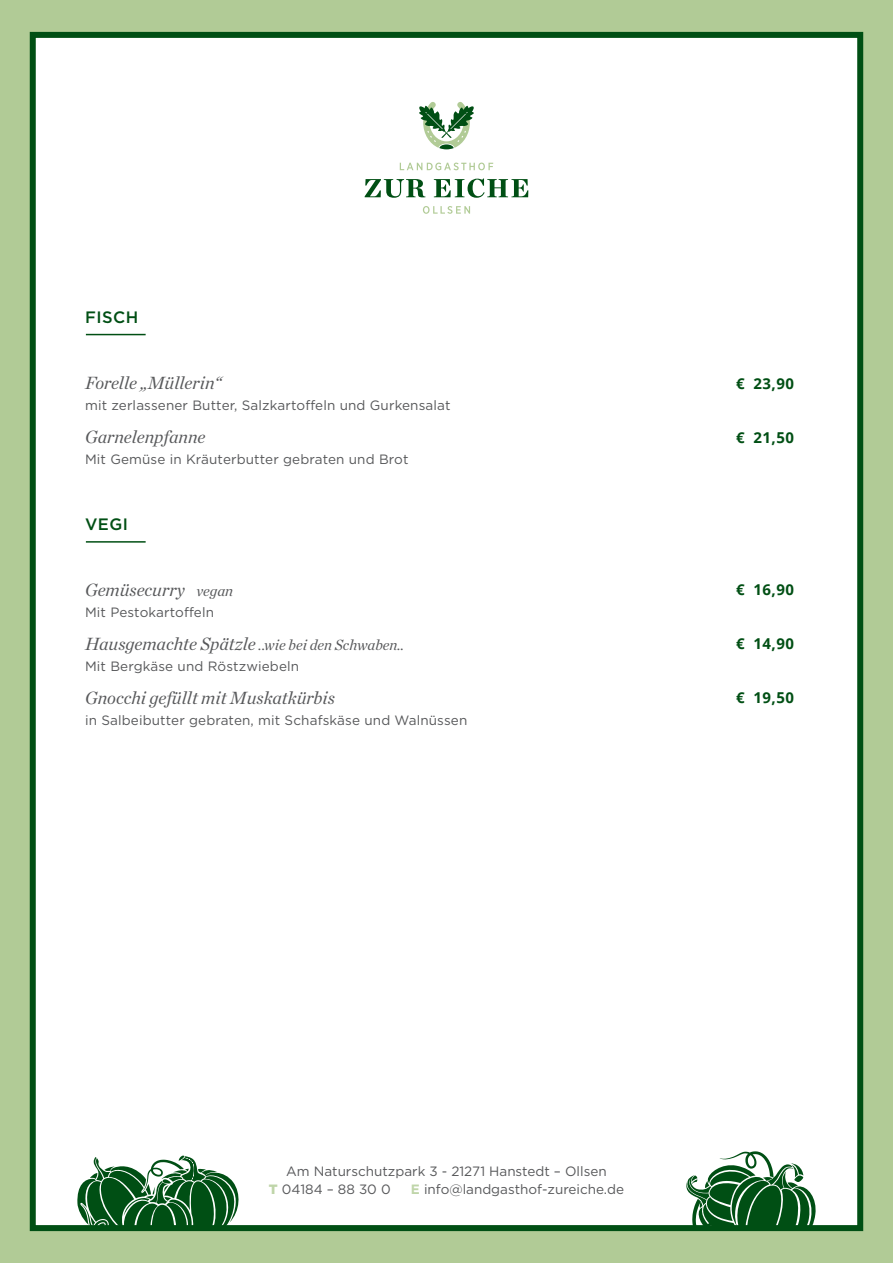
<style>
.page{position:relative;width:893px;height:1263px;background:#b1cb96}
.page>*{position:absolute;margin:0;border:0;box-sizing:border-box;transform-origin:0 0}
.t1{font:italic 18px "Chronicle Deck";color:#57585a}
.t2{font:500 16.5px "Gotham";letter-spacing:.03em;color:#004f14}
.t3{font:italic 15px "Chronicle Deck";color:#57585a}
.t4{font:700 15px "Open Sans";letter-spacing:.03em;color:#004f14}
.t5{font:13.5px/18px "Gotham";letter-spacing:.01em;color:#57585a}
.s1{font-size:15px}
.s2{font-size:18px}
.s3{font-weight:900;color:#bfd5a9}
.s4{font-weight:700;color:#bfd5a9}
</style>
<div class="page">
<div style="left:33px;top:35px;width:827px;height:1193px;background:#fff"></div>
<svg style="left:686px;top:1151px;width:130px;height:73px"></svg>
<svg style="left:77px;top:1155px;width:162px;height:69px"></svg>
<div style="left:30px;top:32px;width:833px;height:1199px;border:6px solid #004f14"></div>
<hr style="left:86px;top:334px;width:60px;height:1px;background:#004f14">
<hr style="left:86px;top:541px;width:60px;height:2px;background:#004f14">
<svg style="left:400px;top:163px;width:93px;height:7px"></svg>
<svg style="left:423px;top:206px;width:47px;height:8px"></svg>
<svg style="left:365px;top:179px;width:60px;height:19px"></svg>
<svg style="left:434px;top:179px;width:94px;height:19px"></svg>
<svg style="left:419px;top:102px;width:55px;height:47px"></svg>
<p class="t2" style="left:85px;top:306px;width:55px">FISCH</p>
<h1 class="t1" style="left:85px;top:368px;width:138px">Forelle „Müllerin“</h1>
<p class="t5" style="left:85px;top:395px;width:367px">mit zerlassener Butter, Salzkartoffeln und Gurkensalat</p>
<h1 class="t1" style="left:85px;top:422px;width:122px">Garnelenpfanne</h1>
<p class="t5" style="left:85px;top:449px;width:325px">Mit Gemüse in Kräuterbutter gebraten und Brot</p>
<p class="t2" style="left:85px;top:513px;width:45px">VEGI</p>
<h1 class="t1" style="left:85px;top:575px;width:150px">Gemüsecurry <span class="s1">vegan</span></h1>
<p class="t5" style="left:85px;top:602px;width:131px">Mit Pestokartoffeln</p>
<p class="t3" style="left:85px;top:633px;width:321px"><span class="s2">Hausgemachte Spätzle</span> ..wie bei den Schwaben..</p>
<p class="t5" style="left:85px;top:656px;width:216px">Mit Bergkäse und Röstzwiebeln</p>
<h1 class="t1" style="left:85px;top:683px;width:251px">Gnocchi gefüllt mit Muskatkürbis</h1>
<p class="t5" style="left:85px;top:710px;width:384px">in Salbeibutter gebraten, mit Schafskäse und Walnüssen</p>
<p class="t4" style="left:736px;top:373px;width:10px">€</p>
<p class="t4" style="left:753px;top:373px;width:42px">23,90</p>
<p class="t4" style="left:736px;top:427px;width:10px">€</p>
<p class="t4" style="left:753px;top:427px;width:42px">21,50</p>
<p class="t4" style="left:736px;top:579px;width:10px">€</p>
<p class="t4" style="left:753px;top:579px;width:42px">16,90</p>
<p class="t4" style="left:736px;top:633px;width:10px">€</p>
<p class="t4" style="left:753px;top:633px;width:42px">14,90</p>
<p class="t4" style="left:736px;top:687px;width:10px">€</p>
<p class="t4" style="left:753px;top:687px;width:42px">19,50</p>
<p class="t5" style="left:269px;top:1162px;width:339px;text-indent:17px">Am Naturschutzpark 3 - 21271 Hanstedt – Ollsen<br><span class="s3">T</span> 04184 – 88 30 0</p>
<p class="t5" style="left:411px;top:1180px;width:215px"><span class="s4">E</span> info@landgasthof-zureiche.de</p>
</div>
